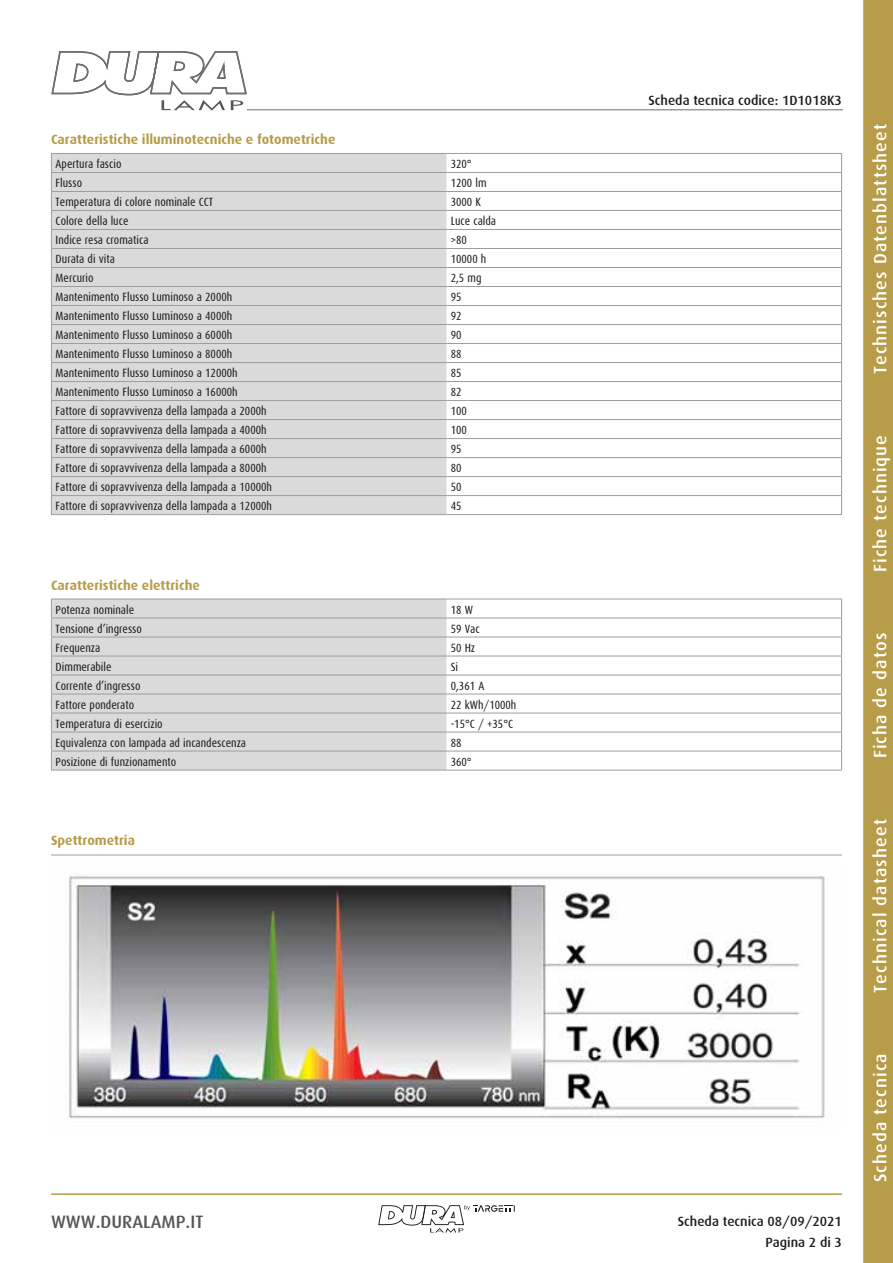
<style>
.page{position:relative;width:893px;height:1263px;background:#fff}
.page>*{position:absolute;margin:0;border:0;box-sizing:border-box;transform-origin:0 0}
.t1{font:500 18px "Dax";letter-spacing:.06em;color:#fff}
.t2{font:500 18px "Dax";color:#575756}
.t3{font:700 13.5px "Dax";color:#b79c49}
.t4{font:500 13.5px/21.3px "Dax";color:#1d1d1b;text-align:right}
.t5{font:12px "Dax Condensed";color:#1d1d1b}
</style>
<div class="page">
<svg style="left:863px;top:0;width:30px;height:1263px;background:#b89e4d"></svg>
<hr style="left:51px;top:1193px;width:791px;height:2px;background:#b79c49">
<svg style="left:378px;top:1205px;width:137px;height:28px"></svg>
<svg style="left:51px;top:51px;width:197px;height:60px"></svg>
<hr style="left:247px;top:109px;width:596px;height:1px;background:#9d9d9c">
<div style="left:52px;top:154px;width:394px;height:360px;background:#dadada"></div>
<hr style="left:446px;top:153px;width:396px;height:1px;background:#9d9d9c">
<hr style="left:446px;top:172px;width:396px;height:1px;background:#9d9d9c">
<hr style="left:446px;top:191px;width:396px;height:1px;background:#9d9d9c">
<hr style="left:446px;top:210px;width:396px;height:1px;background:#9d9d9c">
<hr style="left:446px;top:229px;width:396px;height:1px;background:#9d9d9c">
<hr style="left:446px;top:248px;width:396px;height:1px;background:#9d9d9c">
<hr style="left:446px;top:267px;width:396px;height:1px;background:#9d9d9c">
<hr style="left:446px;top:286px;width:396px;height:1px;background:#9d9d9c">
<hr style="left:446px;top:305px;width:396px;height:1px;background:#9d9d9c">
<hr style="left:446px;top:324px;width:396px;height:1px;background:#9d9d9c">
<hr style="left:446px;top:343px;width:396px;height:1px;background:#9d9d9c">
<hr style="left:446px;top:362px;width:396px;height:1px;background:#9d9d9c">
<hr style="left:446px;top:381px;width:396px;height:1px;background:#9d9d9c">
<hr style="left:446px;top:400px;width:396px;height:1px;background:#9d9d9c">
<hr style="left:446px;top:419px;width:396px;height:1px;background:#9d9d9c">
<hr style="left:446px;top:438px;width:396px;height:1px;background:#9d9d9c">
<hr style="left:446px;top:457px;width:396px;height:1px;background:#9d9d9c">
<hr style="left:446px;top:476px;width:396px;height:1px;background:#9d9d9c">
<hr style="left:446px;top:495px;width:396px;height:1px;background:#9d9d9c">
<svg style="left:841px;top:154px;width:1px;height:360px"></svg>
<hr style="left:446px;top:514px;width:396px;height:1px;background:#9d9d9c">
<hr style="left:51px;top:153px;width:395px;height:1px;background:#9d9d9c">
<hr style="left:51px;top:172px;width:395px;height:1px;background:#9d9d9c">
<hr style="left:51px;top:191px;width:395px;height:1px;background:#9d9d9c">
<hr style="left:51px;top:210px;width:395px;height:1px;background:#9d9d9c">
<hr style="left:51px;top:229px;width:395px;height:1px;background:#9d9d9c">
<hr style="left:51px;top:248px;width:395px;height:1px;background:#9d9d9c">
<hr style="left:51px;top:267px;width:395px;height:1px;background:#9d9d9c">
<hr style="left:51px;top:286px;width:395px;height:1px;background:#9d9d9c">
<hr style="left:51px;top:305px;width:395px;height:1px;background:#9d9d9c">
<hr style="left:51px;top:324px;width:395px;height:1px;background:#9d9d9c">
<hr style="left:51px;top:343px;width:395px;height:1px;background:#9d9d9c">
<hr style="left:51px;top:362px;width:395px;height:1px;background:#9d9d9c">
<hr style="left:51px;top:381px;width:395px;height:1px;background:#9d9d9c">
<hr style="left:51px;top:400px;width:395px;height:1px;background:#9d9d9c">
<hr style="left:51px;top:419px;width:395px;height:1px;background:#9d9d9c">
<hr style="left:51px;top:438px;width:395px;height:1px;background:#9d9d9c">
<hr style="left:51px;top:457px;width:395px;height:1px;background:#9d9d9c">
<hr style="left:51px;top:476px;width:395px;height:1px;background:#9d9d9c">
<hr style="left:51px;top:495px;width:395px;height:1px;background:#9d9d9c">
<svg style="left:51px;top:154px;width:1px;height:360px"></svg>
<hr style="left:51px;top:514px;width:395px;height:1px;background:#9d9d9c">
<div style="left:52px;top:600px;width:394px;height:170px;background:#dadada"></div>
<hr style="left:446px;top:599px;width:396px;height:1px;background:#9d9d9c">
<hr style="left:446px;top:618px;width:396px;height:1px;background:#9d9d9c">
<hr style="left:446px;top:637px;width:396px;height:1px;background:#9d9d9c">
<hr style="left:446px;top:656px;width:396px;height:1px;background:#9d9d9c">
<hr style="left:446px;top:675px;width:396px;height:1px;background:#9d9d9c">
<hr style="left:446px;top:694px;width:396px;height:1px;background:#9d9d9c">
<hr style="left:446px;top:713px;width:396px;height:1px;background:#9d9d9c">
<hr style="left:446px;top:732px;width:396px;height:1px;background:#9d9d9c">
<hr style="left:446px;top:751px;width:396px;height:1px;background:#9d9d9c">
<svg style="left:841px;top:599px;width:1px;height:171px"></svg>
<hr style="left:446px;top:770px;width:396px;height:1px;background:#9d9d9c">
<hr style="left:51px;top:599px;width:395px;height:1px;background:#9d9d9c">
<hr style="left:51px;top:618px;width:395px;height:1px;background:#9d9d9c">
<hr style="left:51px;top:637px;width:395px;height:1px;background:#9d9d9c">
<hr style="left:51px;top:656px;width:395px;height:1px;background:#9d9d9c">
<hr style="left:51px;top:675px;width:395px;height:1px;background:#9d9d9c">
<hr style="left:51px;top:694px;width:395px;height:1px;background:#9d9d9c">
<hr style="left:51px;top:713px;width:395px;height:1px;background:#9d9d9c">
<hr style="left:51px;top:732px;width:395px;height:1px;background:#9d9d9c">
<hr style="left:51px;top:751px;width:395px;height:1px;background:#9d9d9c">
<svg style="left:51px;top:599px;width:1px;height:171px"></svg>
<hr style="left:51px;top:770px;width:395px;height:1px;background:#9d9d9c">
<img style="left:69px;top:875px;width:756px;height:244px">
<hr style="left:51px;top:855px;width:791px;height:1px;background:#9d9d9c">
<p class="t3" style="left:51px;top:132px;width:286px">Caratteristiche illuminotecniche e fotometriche</p>
<p class="t5" style="left:56px;top:157px;width:67px">Apertura fascio</p>
<p class="t5" style="left:451px;top:157px;width:23px">320°</p>
<p class="t5" style="left:56px;top:177px;width:28px">Flusso</p>
<p class="t5" style="left:451px;top:177px;width:37px">1200 lm</p>
<p class="t5" style="left:56px;top:196px;width:159px">Temperatura di colore nominale CCT</p>
<p class="t5" style="left:451px;top:196px;width:32px">3000 K</p>
<p class="t5" style="left:56px;top:215px;width:74px">Colore della luce</p>
<p class="t5" style="left:451px;top:215px;width:47px">Luce calda</p>
<p class="t5" style="left:56px;top:234px;width:94px">Indice resa cromatica</p>
<p class="t5" style="left:451px;top:234px;width:18px">&gt;80</p>
<p class="t5" style="left:56px;top:253px;width:61px">Durata di vita</p>
<p class="t5" style="left:451px;top:253px;width:37px">10000 h</p>
<p class="t5" style="left:56px;top:272px;width:39px">Mercurio</p>
<p class="t5" style="left:451px;top:272px;width:32px">2,5 mg</p>
<p class="t5" style="left:56px;top:291px;width:178px">Mantenimento Flusso Luminoso a 2000h</p>
<p class="t5" style="left:451px;top:291px;width:12px">95</p>
<p class="t5" style="left:56px;top:310px;width:178px">Mantenimento Flusso Luminoso a 4000h</p>
<p class="t5" style="left:451px;top:310px;width:12px">92</p>
<p class="t5" style="left:56px;top:329px;width:178px">Mantenimento Flusso Luminoso a 6000h</p>
<p class="t5" style="left:451px;top:329px;width:12px">90</p>
<p class="t5" style="left:56px;top:348px;width:178px">Mantenimento Flusso Luminoso a 8000h</p>
<p class="t5" style="left:451px;top:348px;width:12px">88</p>
<p class="t5" style="left:56px;top:367px;width:184px">Mantenimento Flusso Luminoso a 12000h</p>
<p class="t5" style="left:451px;top:367px;width:12px">85</p>
<p class="t5" style="left:56px;top:386px;width:184px">Mantenimento Flusso Luminoso a 16000h</p>
<p class="t5" style="left:451px;top:386px;width:12px">82</p>
<p class="t5" style="left:56px;top:405px;width:213px">Fattore di sopravvivenza della lampada a 2000h</p>
<p class="t5" style="left:451px;top:405px;width:18px">100</p>
<p class="t5" style="left:56px;top:424px;width:213px">Fattore di sopravvivenza della lampada a 4000h</p>
<p class="t5" style="left:451px;top:424px;width:18px">100</p>
<p class="t5" style="left:56px;top:443px;width:213px">Fattore di sopravvivenza della lampada a 6000h</p>
<p class="t5" style="left:451px;top:443px;width:12px">95</p>
<p class="t5" style="left:56px;top:462px;width:213px">Fattore di sopravvivenza della lampada a 8000h</p>
<p class="t5" style="left:451px;top:462px;width:12px">80</p>
<p class="t5" style="left:56px;top:481px;width:218px">Fattore di sopravvivenza della lampada a 10000h</p>
<p class="t5" style="left:451px;top:481px;width:12px">50</p>
<p class="t5" style="left:56px;top:500px;width:218px">Fattore di sopravvivenza della lampada a 12000h</p>
<p class="t5" style="left:451px;top:500px;width:12px">45</p>
<p class="t3" style="left:51px;top:577px;width:150px">Caratteristiche elettriche</p>
<p class="t5" style="left:56px;top:603px;width:80px">Potenza nominale</p>
<p class="t5" style="left:451px;top:603px;width:24px">18 W</p>
<p class="t5" style="left:56px;top:622px;width:88px">Tensione d’ingresso</p>
<p class="t5" style="left:451px;top:622px;width:30px">59 Vac</p>
<p class="t5" style="left:56px;top:641px;width:46px">Frequenza</p>
<p class="t5" style="left:451px;top:641px;width:26px">50 Hz</p>
<p class="t5" style="left:56px;top:660px;width:57px">Dimmerabile</p>
<p class="t5" style="left:451px;top:660px;width:9px">Si</p>
<p class="t5" style="left:56px;top:679px;width:86px">Corrente d’ingresso</p>
<p class="t5" style="left:451px;top:679px;width:35px">0,361 A</p>
<p class="t5" style="left:56px;top:698px;width:80px">Fattore ponderato</p>
<p class="t5" style="left:451px;top:698px;width:67px">22 kWh/1000h</p>
<p class="t5" style="left:56px;top:717px;width:109px">Temperatura di esercizio</p>
<p class="t5" style="left:451px;top:717px;width:64px">-15°C / +35°C</p>
<p class="t5" style="left:56px;top:736px;width:192px">Equivalenza con lampada ad incandescenza</p>
<p class="t5" style="left:451px;top:736px;width:12px">88</p>
<p class="t5" style="left:56px;top:755px;width:122px">Posizione di funzionamento</p>
<p class="t5" style="left:451px;top:755px;width:23px">360°</p>
<p class="t3" style="left:51px;top:833px;width:85px">Spettrometria</p>
<h1 class="t2" style="left:51px;top:1212px;width:154px">WWW.DURALAMP.IT</h1>
<p class="t4" style="left:648px;top:90px;width:195px">Scheda tecnica codice: 1D1018K3</p>
<p class="t4" style="left:678px;top:1211px;width:166px">Scheda tecnica 08/09/2021<br>Pagina 2 di 3</p>
<h1 class="t1" style="left:870px;top:374px;width:252px;rotate:-90deg">Technisches Datenblattsheet</h1>
<h1 class="t1" style="left:870px;top:572px;width:139px;rotate:-90deg">Fiche technique</h1>
<h1 class="t1" style="left:870px;top:758px;width:127px;rotate:-90deg">Ficha de datos</h1>
<h1 class="t1" style="left:870px;top:993px;width:175px;rotate:-90deg">Technical datasheet</h1>
<h1 class="t1" style="left:870px;top:1182px;width:130px;rotate:-90deg">Scheda tecnica</h1>
</div>
